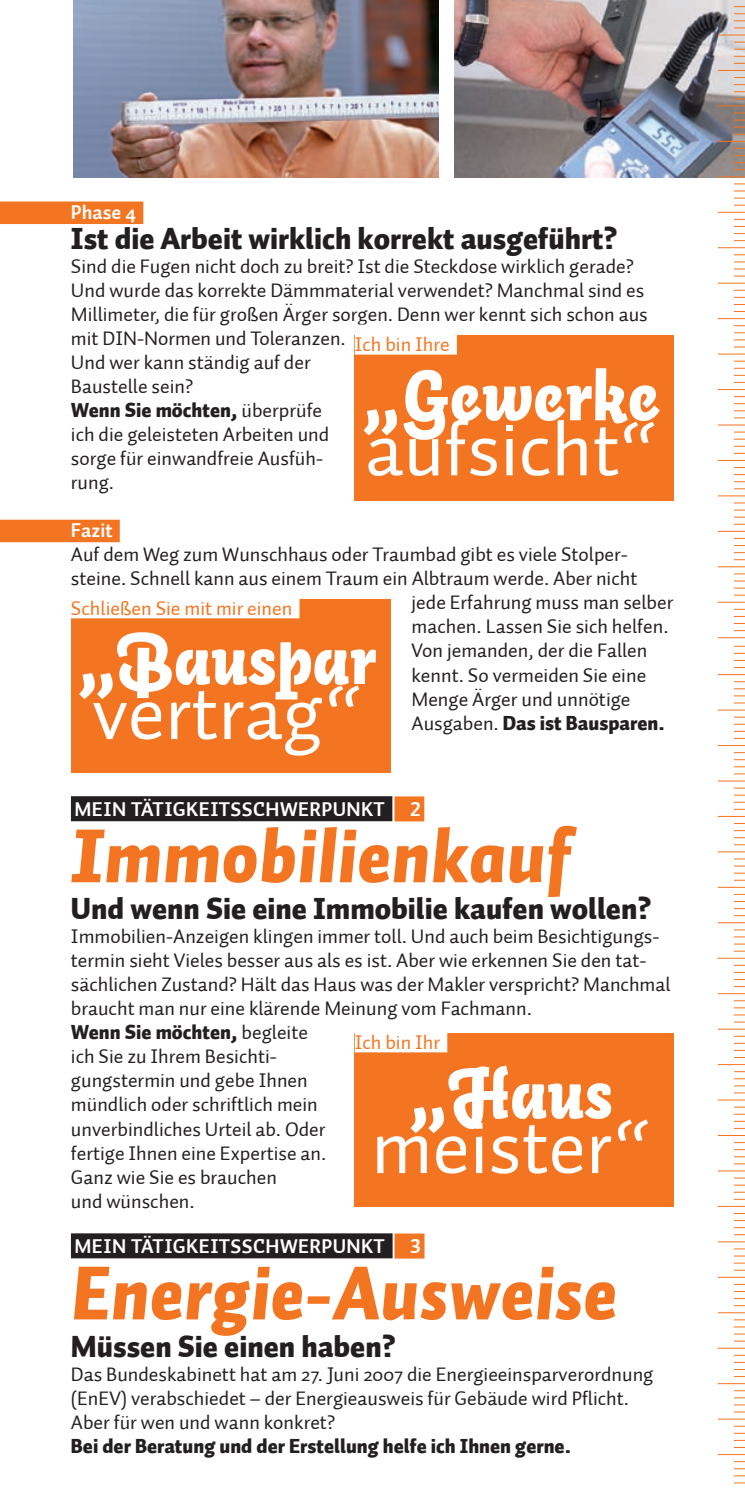
<style>
.page{position:relative;width:745px;height:1489px;background:#fff}
.page>*{position:absolute;margin:0;border:0;box-sizing:border-box;transform-origin:0 0}
.t1{font:77.5px "Auto 3";color:#fff}
.t2{font:italic 900 75px "Auto 1";color:#f47521}
.t3{font:italic 900 70px "Auto 3";color:#fff}
.t4{font:900 30px "Auto 1";color:#231f20}
.t5{font:20px/24px "Auto 1";color:#231f20}
.t6{font:900 20px "Auto 1";color:#231f20}
.t7{font:700 20px "Auto 3";letter-spacing:.02em;color:#fff}
.t8{font:20px "Auto 3";color:#f47521}
.t9{font:700 20px "Auto 1";color:#fff}
.t10{font:20px "Auto 3 Bold LF";color:#fff}
.s1{font-weight:900}
.s2{font-weight:400}
</style>
<div class="page">
<div style="left:0;top:201px;width:143px;height:23px;background:#f47521"></div>
<div style="left:0;top:519px;width:120px;height:23px;background:#f47521"></div>
<img style="left:454px;top:0;width:290px;height:177px">
<img style="left:74px;top:0;width:364px;height:177px">
<svg style="left:717px;top:35px;width:27px;height:1px"></svg>
<svg style="left:717px;top:70px;width:27px;height:1px"></svg>
<svg style="left:717px;top:105px;width:27px;height:1px"></svg>
<svg style="left:717px;top:141px;width:27px;height:1px"></svg>
<svg style="left:717px;top:176px;width:27px;height:1px"></svg>
<svg style="left:717px;top:212px;width:27px;height:1px"></svg>
<svg style="left:717px;top:247px;width:27px;height:1px"></svg>
<svg style="left:717px;top:283px;width:27px;height:1px"></svg>
<svg style="left:717px;top:318px;width:27px;height:1px"></svg>
<svg style="left:717px;top:353px;width:27px;height:1px"></svg>
<svg style="left:717px;top:389px;width:27px;height:1px"></svg>
<svg style="left:717px;top:424px;width:27px;height:1px"></svg>
<svg style="left:717px;top:460px;width:27px;height:1px"></svg>
<svg style="left:717px;top:495px;width:27px;height:1px"></svg>
<svg style="left:717px;top:531px;width:27px;height:1px"></svg>
<svg style="left:717px;top:566px;width:27px;height:1px"></svg>
<svg style="left:717px;top:601px;width:27px;height:1px"></svg>
<svg style="left:717px;top:637px;width:27px;height:1px"></svg>
<svg style="left:717px;top:674px;width:27px;height:1px"></svg>
<svg style="left:717px;top:709px;width:27px;height:1px"></svg>
<svg style="left:717px;top:745px;width:27px;height:1px"></svg>
<svg style="left:717px;top:780px;width:27px;height:1px"></svg>
<svg style="left:717px;top:816px;width:27px;height:1px"></svg>
<svg style="left:717px;top:851px;width:27px;height:1px"></svg>
<svg style="left:718px;top:886px;width:26px;height:1px"></svg>
<svg style="left:717px;top:922px;width:27px;height:1px"></svg>
<svg style="left:717px;top:957px;width:27px;height:1px"></svg>
<svg style="left:717px;top:993px;width:27px;height:1px"></svg>
<svg style="left:717px;top:1028px;width:27px;height:1px"></svg>
<svg style="left:717px;top:1064px;width:27px;height:1px"></svg>
<svg style="left:717px;top:1099px;width:27px;height:1px"></svg>
<svg style="left:717px;top:1170px;width:27px;height:1px"></svg>
<svg style="left:718px;top:1205px;width:26px;height:1px"></svg>
<svg style="left:717px;top:1241px;width:27px;height:1px"></svg>
<svg style="left:718px;top:1276px;width:26px;height:1px"></svg>
<svg style="left:717px;top:1312px;width:27px;height:1px"></svg>
<svg style="left:717px;top:1347px;width:27px;height:1px"></svg>
<svg style="left:717px;top:1418px;width:27px;height:1px"></svg>
<div style="left:354px;top:335px;width:319px;height:165px;background:#f47521"></div>
<div style="left:354px;top:324px;width:102px;height:30px;background:#fff"></div>
<div style="left:71px;top:599px;width:319px;height:174px;background:#f47521"></div>
<div style="left:71px;top:588px;width:228px;height:30px;background:#fff"></div>
<div style="left:354px;top:1033px;width:319px;height:173px;background:#f47521"></div>
<div style="left:354px;top:1022px;width:93px;height:30px;background:#fff"></div>
<div style="left:71px;top:796px;width:321px;height:25px;background:#231f20"></div>
<div style="left:394px;top:796px;width:30px;height:25px;background:#f47521"></div>
<div style="left:71px;top:1233px;width:321px;height:25px;background:#231f20"></div>
<div style="left:394px;top:1233px;width:30px;height:25px;background:#f47521"></div>
<p class="t9" style="left:71px;top:199px;width:67px">Phase 4</p>
<h3 class="t4" style="left:71px;top:219px;width:547px">Ist die Arbeit wirklich korrekt ausgeführt?</h3>
<p class="t5" style="left:71px;top:255px;width:578px">Sind die Fugen nicht doch zu breit? Ist die Steckdose wirklich gerade?<br>Und wurde das korrekte Dämmmaterial verwendet? Manchmal sind es Millimeter, die für großen Ärger sorgen. Denn wer kennt sich schon aus mit DIN-Normen und Toleranzen.<br>Und wer kann ständig auf der<br>Baustelle sein?<br><span class="s1">Wenn Sie möchten,</span> überprüfe<br>ich die geleisteten Arbeiten und<br>sorge für einwandfreie Ausfüh-<br>rung.</p>
<p class="t9" style="left:71px;top:517px;width:43px">Fazit</p>
<p class="t5" style="left:71px;top:543px;width:558px">Auf dem Weg zum Wunschhaus oder Traumbad gibt es viele Stolper-</p>
<p class="t5" style="left:71px;top:567px;width:567px">steine. Schnell kann aus einem Traum ein Albtraum werde. Aber nicht</p>
<p class="t5" style="left:411px;top:591px;width:263px">jede Erfahrung muss man selber</p>
<p class="t5" style="left:411px;top:615px;width:258px">machen. Lassen Sie sich helfen.</p>
<p class="t5" style="left:411px;top:639px;width:237px">Von jemanden, der die Fallen</p>
<p class="t5" style="left:411px;top:663px;width:236px">kennt. So vermeiden Sie eine</p>
<p class="t5" style="left:411px;top:687px;width:220px">Menge Ärger und unnötige</p>
<p class="t6" style="left:411px;top:709px;width:254px"><span class="s2">Ausgaben.</span> Das ist Bausparen.</p>
<p class="t8" style="left:354px;top:332px;width:96px">Ich bin Ihre</p>
<h3 class="t3" style="left:361px;top:355px;width:299px">„Gewerke</h3>
<h1 class="t1" style="left:365px;top:401px;width:293px">aufsicht“</h1>
<p class="t8" style="left:71px;top:595px;width:223px">Schließen Sie mit mir einen</p>
<h3 class="t3" style="left:77px;top:619px;width:301px">„Bauspar</h3>
<h1 class="t1" style="left:92px;top:664px;width:271px">vertrag“</h1>
<p class="t7" style="left:74px;top:795px;width:312px">MEIN TÄTIGKEITSSCHWERPUNKT</p>
<p class="t10" style="left:410px;top:795px;width:12px">2</p>
<h2 class="t2" style="left:71px;top:806px;width:500px">Immobilienkauf</h2>
<h3 class="t4" style="left:71px;top:889px;width:581px">Und wenn Sie eine Immobilie kaufen wollen?</h3>
<p class="t5" style="left:71px;top:924px;width:600px">Immobilien-Anzeigen klingen immer toll. Und auch beim Besichtigungs&shy;termin sieht Vieles besser aus als es ist. Aber wie erkennen Sie den tat&shy;sächlichen Zustand? Hält das Haus was der Makler verspricht? Manchmal braucht man nur eine klärende Meinung vom Fachmann.<br><span class="s1">Wenn Sie möchten,</span> begleite<br>ich Sie zu Ihrem Besichti-<br>gungstermin und gebe Ihnen<br>mündlich oder schriftlich mein<br>unverbindliches Urteil ab. Oder<br>fertige Ihnen eine Expertise an.<br>Ganz wie Sie es brauchen<br>und wünschen.</p>
<p class="t7" style="left:74px;top:1232px;width:312px">MEIN TÄTIGKEITSSCHWERPUNKT</p>
<p class="t10" style="left:410px;top:1232px;width:12px">3</p>
<h2 class="t2" style="left:71px;top:1243px;width:547px">Energie-Ausweise</h2>
<h3 class="t4" style="left:71px;top:1326px;width:326px">Müssen Sie einen haben?</h3>
<p class="t5" style="left:71px;top:1361px;width:583px">Das Bundeskabinett hat am 27. Juni 2007 die Energieeinsparverordnung (EnEV) verabschiedet – der Energieausweis für Gebäude wird Pflicht.<br>Aber für wen und wann konkret?</p>
<p class="t6" style="left:71px;top:1432px;width:501px">Bei der Beratung und der Erstellung helfe ich Ihnen gerne.</p>
<p class="t8" style="left:354px;top:1029px;width:87px">Ich bin Ihr</p>
<h3 class="t3" style="left:408px;top:1052px;width:206px">„Haus</h3>
<h1 class="t1" style="left:371px;top:1098px;width:280px">meister“</h1>
</div>
